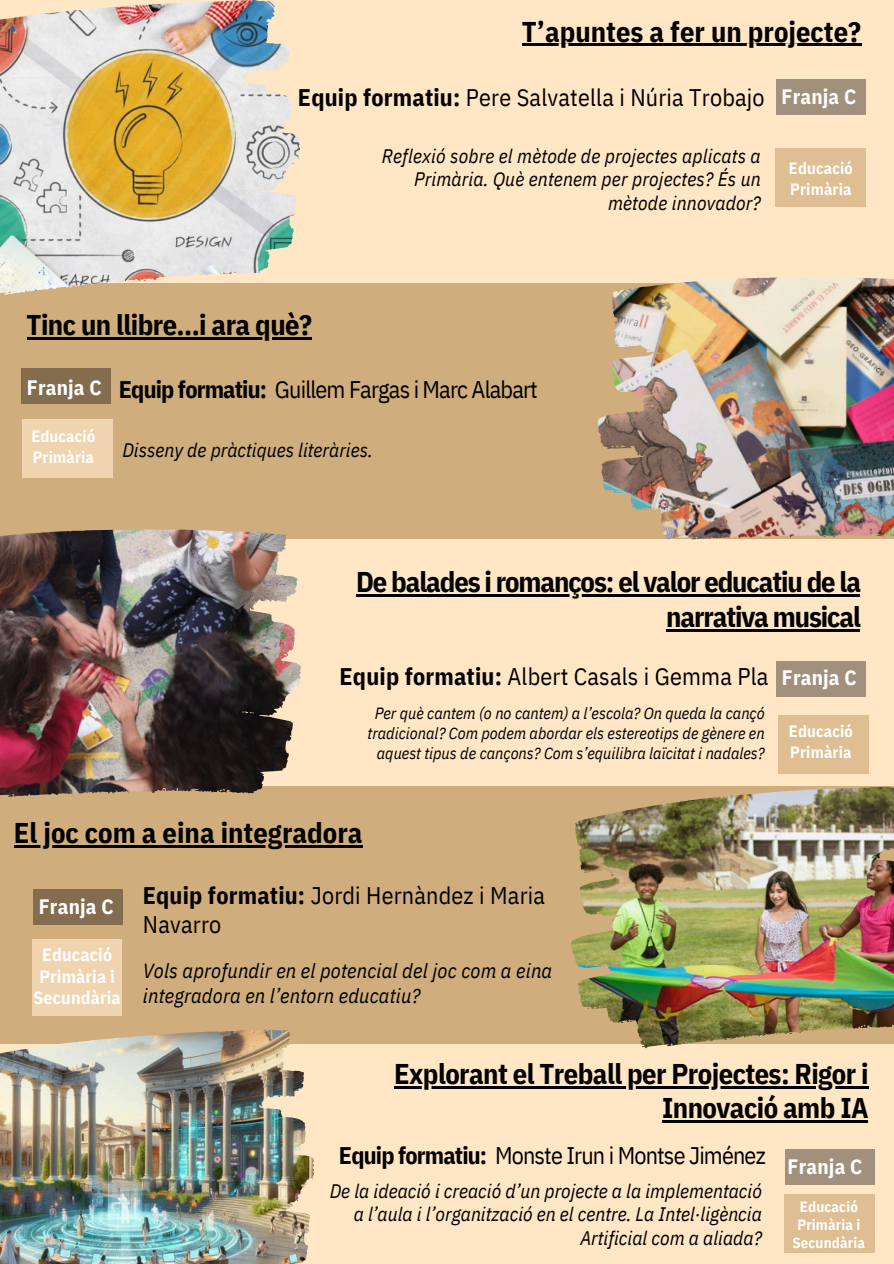
<style>
.page{position:relative;width:894px;height:1264px;background:#fff}
.page>*{position:absolute;margin:0;border:0;box-sizing:border-box;transform-origin:0 0}
.t1{font:700 28.5px/33.8px "IBM Plex Sans Cond";letter-spacing:-.02em;color:#000;text-align:right}
.t2{font:700 28.5px/34.8px "IBM Plex Sans Cond";letter-spacing:-.04em;color:#000;text-align:right}
.t3{font:700 28.5px "IBM Plex Sans Cond";color:#000}
.t4{font:700 27px "IBM Plex Sans Cond";color:#000}
.t5{font:24px/29.2px "IBM Plex Sans Cond";letter-spacing:.01em;color:#000}
.t6{font:24px "IBM Plex Sans Cond";letter-spacing:-.035em;color:#000}
.t7{font:700 20.85px "IBM Plex Sans Cond";letter-spacing:.01em;color:#fff}
.t8{font:italic 20.4px/25.7px "IBM Plex Sans Cond";letter-spacing:.01em;color:#000}
.t9{font:italic 19.5px/23.7px "IBM Plex Sans Cond";color:#000;text-align:right}
.t10{font:700 17.85px/21.3px "IBM Plex Sans Cond";letter-spacing:.01em;color:#fff;text-align:center}
.t11{font:700 16.35px/20.2px "IBM Plex Sans Cond";letter-spacing:.01em;color:#fff}
.t12{font:italic 16.2px/20.2px "IBM Plex Sans Cond";color:#000;text-align:center}
.t13{font:700 14.85px/18px "IBM Plex Sans Cond";letter-spacing:.005em;color:#fff;text-align:center}
.s1{font-weight:700}
</style>
<div class="page">
<svg style="left:0;top:0;width:893px;height:283px;background:#f1dbb9"></svg>
<img style="left:0;top:283px;width:893px;height:256px">
<svg style="left:0;top:539px;width:893px;height:247px;background:#c9b29c"></svg>
<img style="left:242px;top:16px;width:58px;height:129px">
<img style="left:0;top:786px;width:893px;height:258px">
<hr style="left:522px;top:44px;width:338px;height:2px;background:#000">
<img style="left:0;top:1044px;width:893px;height:219px">
<img style="left:250px;top:549px;width:51px;height:125px">
<hr style="left:27px;top:337px;width:284px;height:3px;background:#000">
<hr style="left:356px;top:594px;width:503px;height:2px;background:#000">
<hr style="left:666px;top:629px;width:193px;height:2px;background:#000">
<div style="left:776px;top:79px;width:89px;height:35px;background:#a1917c"></div>
<div style="left:775px;top:148px;width:90px;height:59px;background:#debe92"></div>
<div style="left:21px;top:368px;width:90px;height:36px;background:#836d4e"></div>
<div style="left:23px;top:419px;width:90px;height:58px;background:#f0d4af"></div>
<div style="left:776px;top:661px;width:89px;height:36px;background:#a1917c"></div>
<div style="left:778px;top:715px;width:90px;height:58px;background:#debe92"></div>
<img style="left:876px;top:801px;width:17px;height:113px">
<img style="left:259px;top:1044px;width:55px;height:122px">
<div style="left:33px;top:889px;width:90px;height:35px;background:#836d4e"></div>
<div style="left:32px;top:939px;width:89px;height:76px;background:#f0d4af"></div>
<hr style="left:14px;top:845px;width:348px;height:2px;background:#000">
<hr style="left:394px;top:1086px;width:473px;height:2px;background:#000">
<hr style="left:662px;top:1120px;width:205px;height:2px;background:#000">
<div style="left:784px;top:1149px;width:90px;height:36px;background:#a1917c"></div>
<div style="left:784px;top:1194px;width:90px;height:58px;background:#debe92"></div>
<h3 class="t3" style="left:522px;top:12px;width:340px">T’apuntes a fer un projecte?</h3>
<h2 class="t5" style="left:298px;top:82px;width:468px"><span class="s1">Equip formatiu:</span> Pere Salvatella i Núria Trobajo</h2>
<h2 class="t9" style="left:382px;top:143px;width:380px">Reflexió sobre el mètode de projectes aplicats a<br>Primària. Què entenem per projectes? És un mètode innovador?</h2>
<h6 class="t7" style="left:781px;top:83px;width:76px">Franja C</h6>
<p class="t11" style="left:788px;top:158px;width:65px">Educació<br>Primària</p>
<h2 class="t1" style="left:27px;top:307px;width:287px">Tinc un llibre...i ara què?</h2>
<p class="t7" style="left:27px;top:374px;width:76px">Franja C</p>
<h2 class="t11" style="left:31px;top:426px;width:65px">Educació<br>Primària</h2>
<h6 class="t6" style="left:119px;top:374px;width:420px"><span class="s1">Equip formatiu:</span> Guillem Fargas i Marc Alabart</h6>
<h4 class="t9" style="left:122px;top:437px;width:252px">Disseny de pràctiques literàries.</h4>
<h3 class="t2" style="left:356px;top:563px;width:506px">De balades i romanços: el valor educatiu de la narrativa musical</h3>
<p class="t5" style="left:339px;top:661px;width:430px"><span class="s1">Equip formatiu:</span> Albert Casals i Gemma Pla</p>
<h4 class="t12" style="left:367px;top:702px;width:398px">Per què cantem (o no cantem) a l’escola? On queda la cançó tradicional? Com podem abordar els estereotips de gènere en aquest tipus de cançons? Com s’equilibra laïcitat i nadales?</h4>
<h1 class="t7" style="left:781px;top:664px;width:76px">Franja C</h1>
<h3 class="t11" style="left:788px;top:721px;width:65px">Educació<br>Primària</h3>
<h2 class="t3" style="left:14px;top:814px;width:350px">El joc com a eina integradora</h2>
<p class="t7" style="left:39px;top:892px;width:76px">Franja C</p>
<h2 class="t10" style="left:34px;top:944px;width:89px">Educació<br>Primària i<br>Secundària</h2>
<h5 class="t5" style="left:143px;top:880px;width:403px"><span class="s1">Equip formatiu:</span> Jordi Hernàndez i Maria<br>Navarro</h5>
<h6 class="t8" style="left:143px;top:957px;width:411px">Vols aprofundir en el potencial del joc com a eina integradora en l’entorn educatiu?</h6>
<h3 class="t1" style="left:394px;top:1056px;width:476px">Explorant el Treball per Projectes: Rigor i<br>Innovació amb IA</h3>
<h4 class="t6" style="left:339px;top:1139px;width:428px"><span class="s1">Equip formatiu:</span> Monste Irun i Montse Jiménez</h4>
<p class="t9" style="left:330px;top:1178px;width:433px">De la ideació i creació d’un projecte a la implementació a l’aula i l’organització en el centre. La Intel·ligència<br>Artificial com a aliada?</p>
<h2 class="t4" style="left:380px;top:1136px;width:503px">Construir i documentar a l’Educació Infantil</h2>
<p class="t7" style="left:787px;top:1152px;width:76px">Franja C</p>
<p class="t13" style="left:792px;top:1197px;width:74px">Educació<br>Primària i<br>Secundària</p>
</div>
